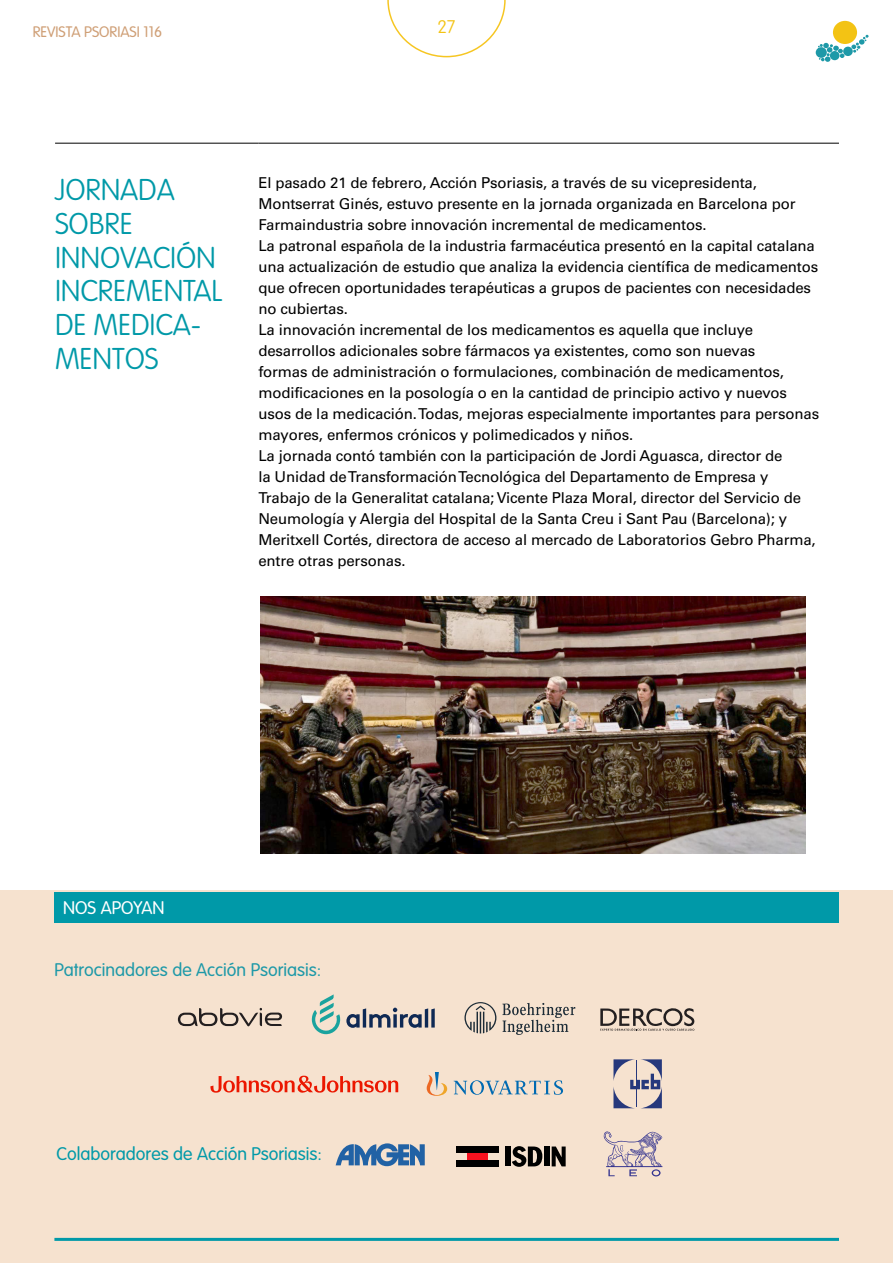
<style>
.page{position:relative;width:893px;height:1263px;background:#fff}
.page>*{position:absolute;margin:0;border:0;box-sizing:border-box;transform-origin:0 0}
.t1{font:100 29.55px/33.9px "VAG Rounded";letter-spacing:-.005em;color:#0099a8}
.t2{font:300 18px "VAG Rounded";color:#1e99a8}
.t3{font:300 18px "VAG Rounded";color:#0099a8}
.t4{font:300 18px "VAG Rounded";color:#fff}
.t5{font:100 18px "VAG Rounded";color:#f3c314}
.t6{font:15px/21px "Univers";letter-spacing:-.01em;color:#000}
.t7{font:300 15px "VAG Rounded";color:#cf9f76}
</style>
<div class="page">
<div style="left:833px;top:21px;width:24px;height:23px;background:#f3c314;border-radius:50%"></div>
<div style="left:816px;top:47px;width:11px;height:11px;background:#1e99a8;border-radius:50%"></div>
<div style="left:843px;top:47px;width:10px;height:9px;background:#1e99a8;border-radius:50%"></div>
<svg style="left:818px;top:43px;width:26px;height:19px"></svg>
<svg style="left:851px;top:35px;width:17px;height:18px"></svg>
<svg style="left:387px;top:0;width:119px;height:57px"></svg>
<div style="left:0;top:891px;width:893px;height:372px;background:#f6e2cf"></div>
<hr style="left:54px;top:1238px;width:785px;height:3px;background:#0099a8">
<div style="left:54px;top:892px;width:785px;height:30px;background:#0099a8"></div>
<svg style="left:336px;top:1143px;width:89px;height:23px"></svg>
<svg style="left:604px;top:1131px;width:58px;height:45px"></svg>
<div style="left:506px;top:1146px;width:5px;height:20px;background:#000"></div>
<svg style="left:512px;top:1146px;width:30px;height:21px"></svg>
<div style="left:544px;top:1146px;width:5px;height:20px;background:#000"></div>
<svg style="left:552px;top:1146px;width:14px;height:20px"></svg>
<div style="left:468px;top:1153px;width:20px;height:7px;background:#f7121f"></div>
<div style="left:456px;top:1146px;width:43px;height:7px;background:#000"></div>
<div style="left:456px;top:1160px;width:43px;height:6px;background:#000"></div>
<svg style="left:312px;top:994px;width:28px;height:40px"></svg>
<svg style="left:346px;top:1008px;width:89px;height:20px"></svg>
<svg style="left:178px;top:1008px;width:104px;height:18px"></svg>
<svg style="left:600px;top:1008px;width:95px;height:23px"></svg>
<svg style="left:464px;top:1002px;width:32px;height:31px"></svg>
<svg style="left:502px;top:1003px;width:73px;height:32px"></svg>
<svg style="left:427px;top:1072px;width:136px;height:24px"></svg>
<svg style="left:613px;top:1059px;width:49px;height:49px"></svg>
<svg style="left:210px;top:1075px;width:188px;height:18px"></svg>
<hr style="left:55px;top:143px;width:203px;height:1px;background:#000">
<hr style="left:258px;top:143px;width:581px;height:1px;background:#000">
<img style="left:260px;top:596px;width:546px;height:258px">
<p class="t7" style="left:33px;top:23px;width:131px">REVISTA PSORIASI 116</p>
<p class="t5" style="left:437px;top:16px;width:20px">27</p>
<p class="t1" style="left:55px;top:174px;width:169px">JORNADA<br>SOBRE<br>INNOVACIÓN<br>INCREMENTAL<br>DE MEDICA-<br>MENTOS</p>
<p class="t6" style="left:258px;top:172px;width:539px">El pasado 21 de febrero, Acción Psoriasis, a través de su vicepresidenta,<br>Montserrat Ginés, estuvo presente en la jornada organizada en Barcelona por<br>Farmaindustria sobre innovación incremental de medicamentos.</p>
<p class="t6" style="left:258px;top:235px;width:561px">La patronal española de la industria farmacéutica presentó en la capital catalana una actualización de estudio que analiza la evidencia científica de medicamentos que ofrecen oportunidades terapéuticas a grupos de pacientes con necesidades no cubiertas.</p>
<p class="t6" style="left:258px;top:319px;width:562px">La innovación incremental de los medicamentos es aquella que incluye desarrollos adicionales sobre fármacos ya existentes, como son nuevas<br>formas de administración o formulaciones, combinación de medicamentos, modificaciones en la posología o en la cantidad de principio activo y nuevos usos de la medicación. Todas, mejoras especialmente importantes para personas mayores, enfermos crónicos y polimedicados y niños.</p>
<p class="t6" style="left:258px;top:445px;width:559px">La jornada contó también con la participación de Jordi Aguasca, director de<br>la Unidad de Transformación Tecnológica del Departamento de Empresa y Trabajo de la Generalitat catalana; Vicente Plaza Moral, director del Servicio de Neumología y Alergia del Hospital de la Santa Creu i Sant Pau (Barcelona); y Meritxell Cortés, directora de acceso al mercado de Laboratorios Gebro Pharma, entre otras personas.</p>
<p class="t4" style="left:63px;top:897px;width:103px">NOS APOYAN</p>
<p class="t2" style="left:54px;top:959px;width:268px">Patrocinadores de Acción Psoriasis:</p>
<p class="t3" style="left:57px;top:1144px;width:267px">Colaboradores de Acción Psoriasis:</p>
</div>
